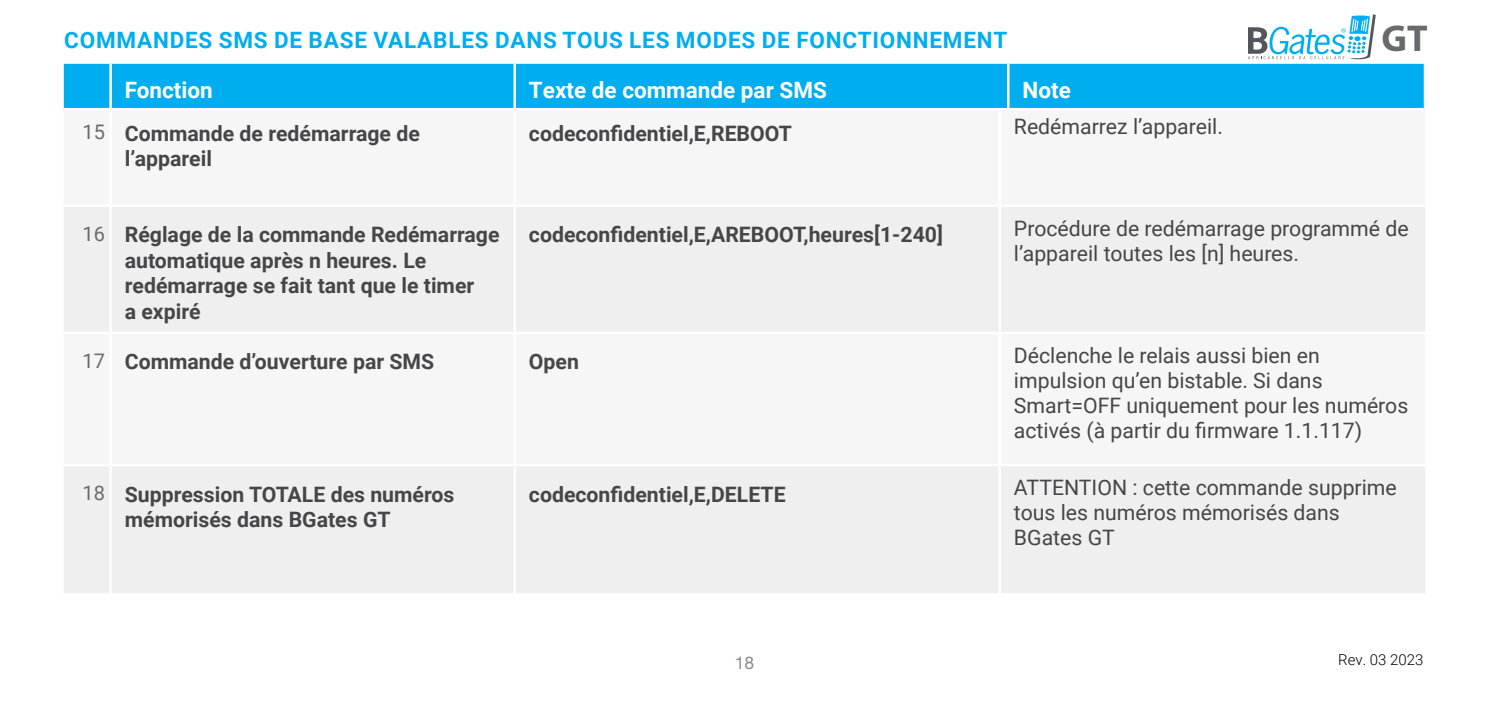
<style>
.page{position:relative;width:1489px;height:702px;background:#fff}
.page>*{position:absolute;margin:0;border:0;box-sizing:border-box;transform-origin:0 0}
.t1{font:700 37.5px "Myriad Pro";color:#696a6d}
.t2{font:700 22.5px "Roboto";letter-spacing:.035em;color:#00aeef}
.t3{font:700 22.5px "Roboto";color:#fff}
.t4{font:700 21.25px/25.5px "Roboto";color:#464547}
.t5{font:21.25px/25px "Roboto";color:#464547}
.t6{font:17.5px "Helvetica Neue LT Std";color:#8a8c8e}
.t7{font:300 15px "Roboto";color:#000}
.s1{font-weight:400;font-size:20px;color:#696a6d}
</style>
<div class="page">
<svg style="left:1248px;top:14px;width:127px;height:46px"></svg>
<div style="left:64px;top:207px;width:1360px;height:386px;background:#efeff0"></div>
<hr style="left:109px;top:207px;width:3px;height:124px;background:#fff">
<hr style="left:513px;top:207px;width:3px;height:124px;background:#fff">
<hr style="left:998px;top:207px;width:2px;height:124px;background:#fff">
<hr style="left:64px;top:331px;width:47px;height:3px;background:#fff">
<hr style="left:111px;top:331px;width:403px;height:3px;background:#fff">
<hr style="left:109px;top:334px;width:3px;height:130px;background:#fff">
<hr style="left:514px;top:331px;width:485px;height:3px;background:#fff">
<hr style="left:513px;top:334px;width:3px;height:130px;background:#fff">
<hr style="left:999px;top:331px;width:425px;height:3px;background:#fff">
<hr style="left:998px;top:334px;width:2px;height:130px;background:#fff">
<hr style="left:64px;top:464px;width:47px;height:2px;background:#fff">
<hr style="left:111px;top:464px;width:403px;height:2px;background:#fff">
<hr style="left:109px;top:466px;width:3px;height:127px;background:#fff">
<hr style="left:514px;top:464px;width:485px;height:2px;background:#fff">
<hr style="left:513px;top:466px;width:3px;height:127px;background:#fff">
<hr style="left:999px;top:464px;width:425px;height:2px;background:#fff">
<hr style="left:998px;top:466px;width:2px;height:127px;background:#fff">
<div style="left:64px;top:64px;width:1359px;height:44px;background:#00aeef"></div>
<hr style="left:109px;top:64px;width:3px;height:44px;background:#fff">
<hr style="left:513px;top:64px;width:3px;height:44px;background:#fff">
<hr style="left:1006px;top:64px;width:3px;height:44px;background:#fff">
<p class="t2" style="left:64px;top:24px;width:944px">COMMANDES SMS DE BASE VALABLES DANS TOUS LES MODES DE FONCTIONNEMENT</p>
<p class="t3" style="left:125px;top:74px;width:90px">Fonction</p>
<p class="t3" style="left:529px;top:74px;width:299px">Texte de commande par SMS</p>
<p class="t3" style="left:1022px;top:74px;width:50px">Note</p>
<p class="t4" style="left:125px;top:119px;width:296px;text-indent:-42px"><span class="s1">15</span> Commande de redémarrage de l’appareil</p>
<p class="t4" style="left:529px;top:119px;width:264px">codeconfidentiel,E,REBOOT</p>
<p class="t5" style="left:1013px;top:113px;width:211px">Redémarrez l’appareil.</p>
<h1 class="t1" style="left:1381px;top:14px;width:48px">GT</h1>
<p class="t4" style="left:125px;top:221px;width:376px;text-indent:-42px"><span class="s1">16</span> Réglage de la commande Redémarrage automatique après n heures. Le redémarrage se fait tant que le timer<br>a expiré</p>
<p class="t4" style="left:529px;top:221px;width:415px">codeconfidentiel,E,AREBOOT,heures[1-240]</p>
<p class="t5" style="left:1013px;top:215px;width:396px">Procédure de redémarrage programmé de l’appareil toutes les [n] heures.</p>
<p class="t4" style="left:82px;top:348px;width:353px"><span class="s1">17</span> Commande d’ouverture par SMS</p>
<p class="t4" style="left:529px;top:348px;width:52px">Open</p>
<p class="t5" style="left:1013px;top:342px;width:396px">Déclenche le relais aussi bien en impulsion qu’en bistable. Si dans Smart=OFF uniquement pour les numéros activés (à partir du firmware 1.1.117)</p>
<p class="t4" style="left:125px;top:480px;width:331px;text-indent:-42px"><span class="s1">18</span> Suppression TOTALE des numéros mémorisés dans BGates GT</p>
<p class="t4" style="left:529px;top:480px;width:258px">codeconfidentiel,E,DELETE</p>
<p class="t5" style="left:1013px;top:474px;width:384px">ATTENTION : cette commande supprime tous les numéros mémorisés dans<br>BGates GT</p>
<p class="t6" style="left:734px;top:652px;width:21px">18</p>
<p class="t7" style="left:1338px;top:648px;width:87px">Rev. 03 2023</p>
</div>
